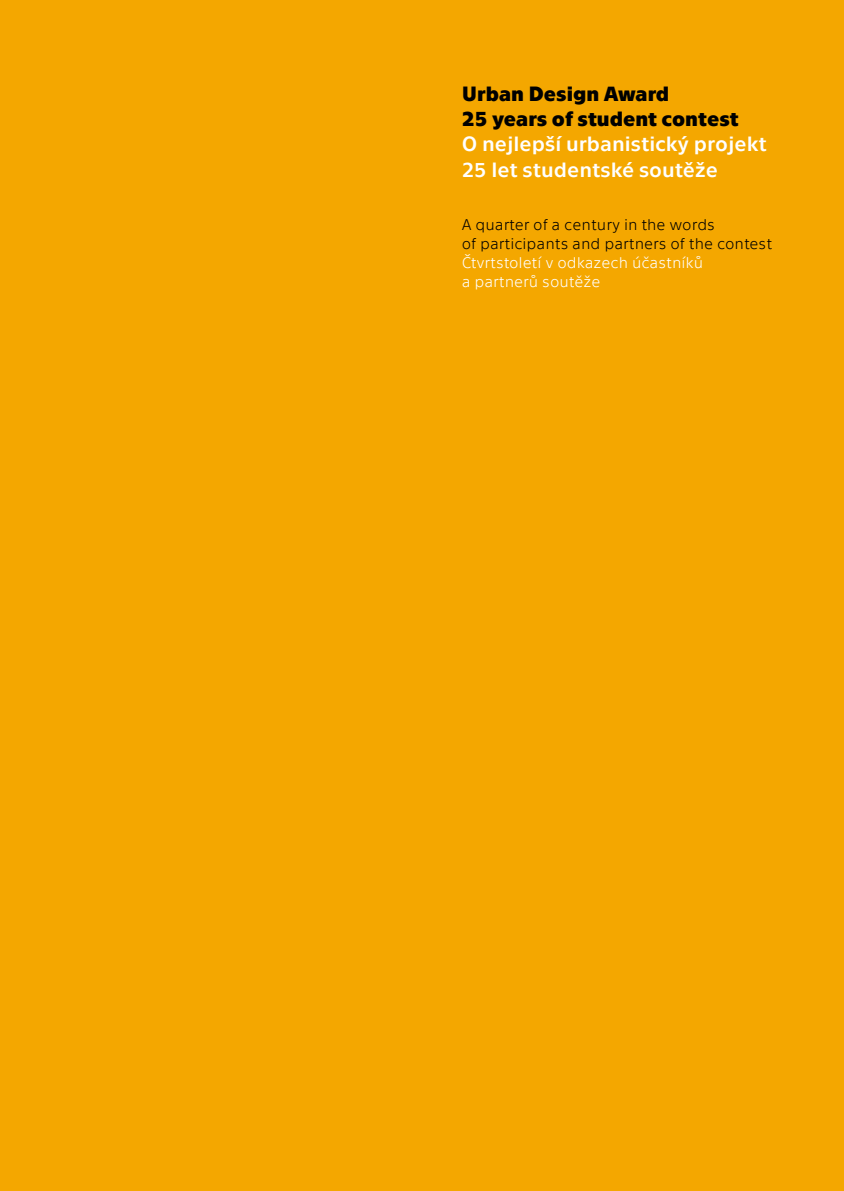
<style>
.page{position:relative;width:844px;height:1191px;background:#fff}
.page>*{position:absolute;margin:0;border:0;box-sizing:border-box;transform-origin:0 0}
.t1{font:21px/25.2px "Technika";color:#fff}
.t2{font:700 21px/25.2px "Technika";color:#000}
.t3{font:300 15.75px/18.9px "Technika";color:#000}
.t4{font:300 15.75px/18.9px "Technika";color:#fff}
</style>
<div class="page">
<div style="left:0;top:0;width:843px;height:1191px;background:#f4a700"></div>
<h1 class="t2" style="left:461px;top:79px;width:278px">Urban Design Award<br>25 years of student contest</h1>
<h1 class="t1" style="left:461px;top:130px;width:307px">O nejlepší urbanistický projekt<br>25 let studentské soutěže</h1>
<p class="t3" style="left:461px;top:214px;width:312px">A quarter of a century in the words<br>of participants and partners of the contest</p>
<p class="t4" style="left:461px;top:252px;width:243px">Čtvrtstoletí v odkazech účastníků a partnerů soutěže</p>
</div>
